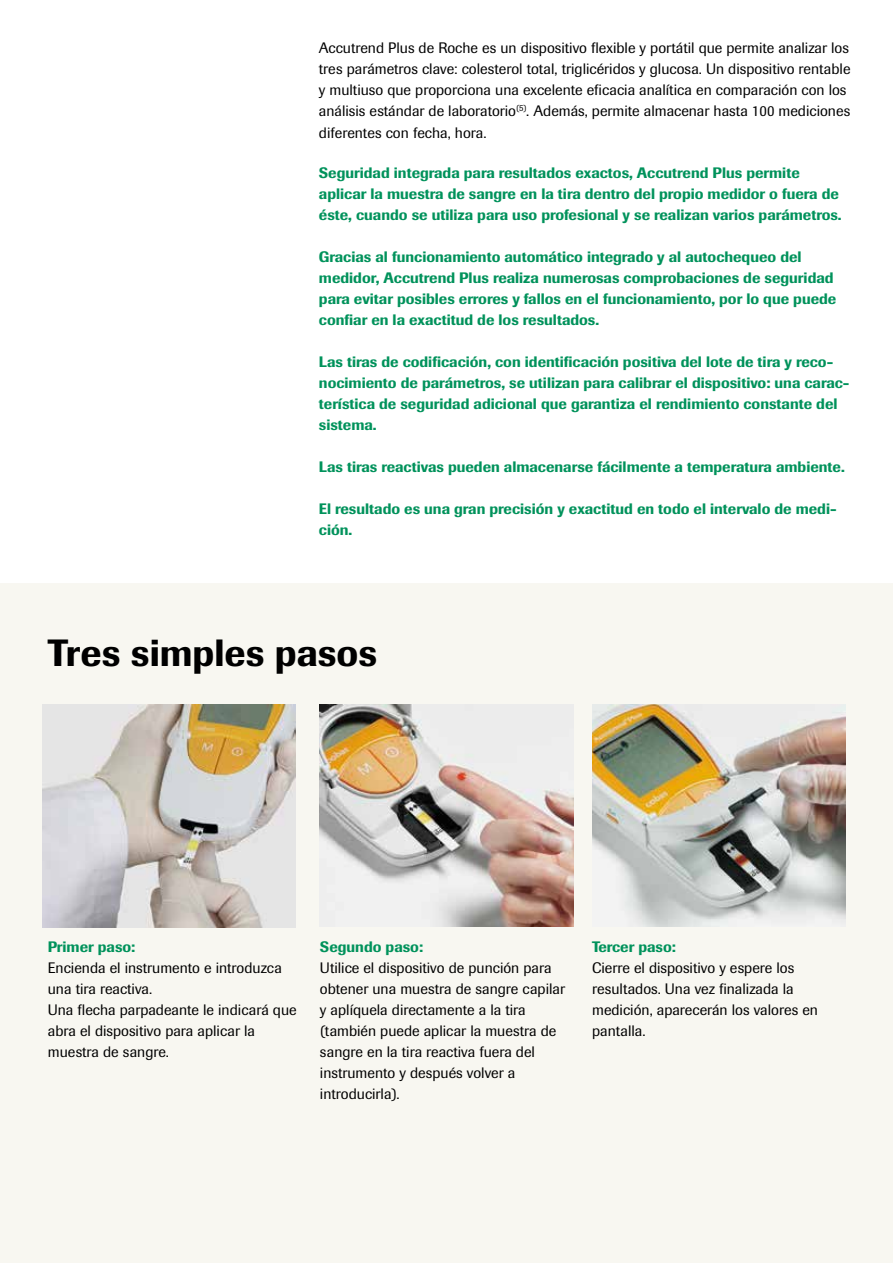
<style>
.page{position:relative;width:893px;height:1263px;background:#fff}
.page>*{position:absolute;margin:0;border:0;box-sizing:border-box;transform-origin:0 0}
.t1{font:500 37.5px "Imago";color:#000}
.t2{font:500 15px/21px "Imago";color:#00925b}
.t3{font:15px/21px "Imago";color:#000}
</style>
<div class="page">
<div style="left:0;top:583px;width:893px;height:680px;background:#f8f7f1"></div>
<img style="left:320px;top:704px;width:253px;height:222px">
<img style="left:592px;top:704px;width:253px;height:222px">
<img style="left:43px;top:704px;width:253px;height:223px">
<p class="t3" style="left:319px;top:38px;width:533px">Accutrend Plus de Roche es un dispositivo flexible y portátil que permite analizar los tres parámetros clave: colesterol total, triglicéridos y glucosa. Un dispositivo rentable y multiuso que proporciona una excelente eficacia analítica en comparación con los análisis estándar de laboratorio<sup>(5)</sup>. Además, permite almacenar hasta 100 mediciones diferentes con fecha, hora.</p>
<p class="t2" style="left:319px;top:162px;width:524px">Seguridad integrada para resultados exactos, Accutrend Plus permite aplicar la muestra de sangre en la tira dentro del propio medidor o fuera de éste, cuando se utiliza para uso profesional y se realizan varios parámetros.</p>
<p class="t2" style="left:319px;top:246px;width:519px">Gracias al funcionamiento automático integrado y al autochequeo del medidor, Accutrend Plus realiza numerosas comprobaciones de seguridad para evitar posibles errores y fallos en el funcionamiento, por lo que puede confiar en la exactitud de los resultados.</p>
<p class="t2" style="left:319px;top:351px;width:532px">Las tiras de codificación, con identificación positiva del lote de tira y reco&shy;nocimiento de parámetros, se utilizan para calibrar el dispositivo: una carac&shy;terística de seguridad adicional que garantiza el rendimiento constante del sistema.</p>
<p class="t2" style="left:319px;top:456px;width:527px">Las tiras reactivas pueden almacenarse fácilmente a temperatura ambiente.</p>
<p class="t2" style="left:319px;top:498px;width:519px">El resultado es una gran precisión y exactitud en todo el intervalo de medi&shy;ción.</p>
<h1 class="t1" style="left:48px;top:630px;width:331px">Tres simples pasos</h1>
<p class="t2" style="left:48px;top:936px;width:89px">Primer paso:</p>
<p class="t3" style="left:48px;top:957px;width:250px">Encienda el instrumento e introduzca una tira reactiva.<br>Una flecha parpadeante le indicará que abra el dispositivo para aplicar la muestra de sangre.</p>
<p class="t2" style="left:320px;top:936px;width:105px">Segundo paso:</p>
<p class="t3" style="left:320px;top:957px;width:247px">Utilice el dispositivo de punción para obtener una muestra de sangre capilar y aplíquela directamente a la tira (también puede aplicar la muestra de sangre en la tira reactiva fuera del instrumento y después volver a introducirla).</p>
<p class="t2" style="left:592px;top:936px;width:85px">Tercer paso:</p>
<p class="t3" style="left:592px;top:957px;width:227px">Cierre el dispositivo y espere los resultados. Una vez finalizada la medición, aparecerán los valores en pantalla.</p>
</div>
